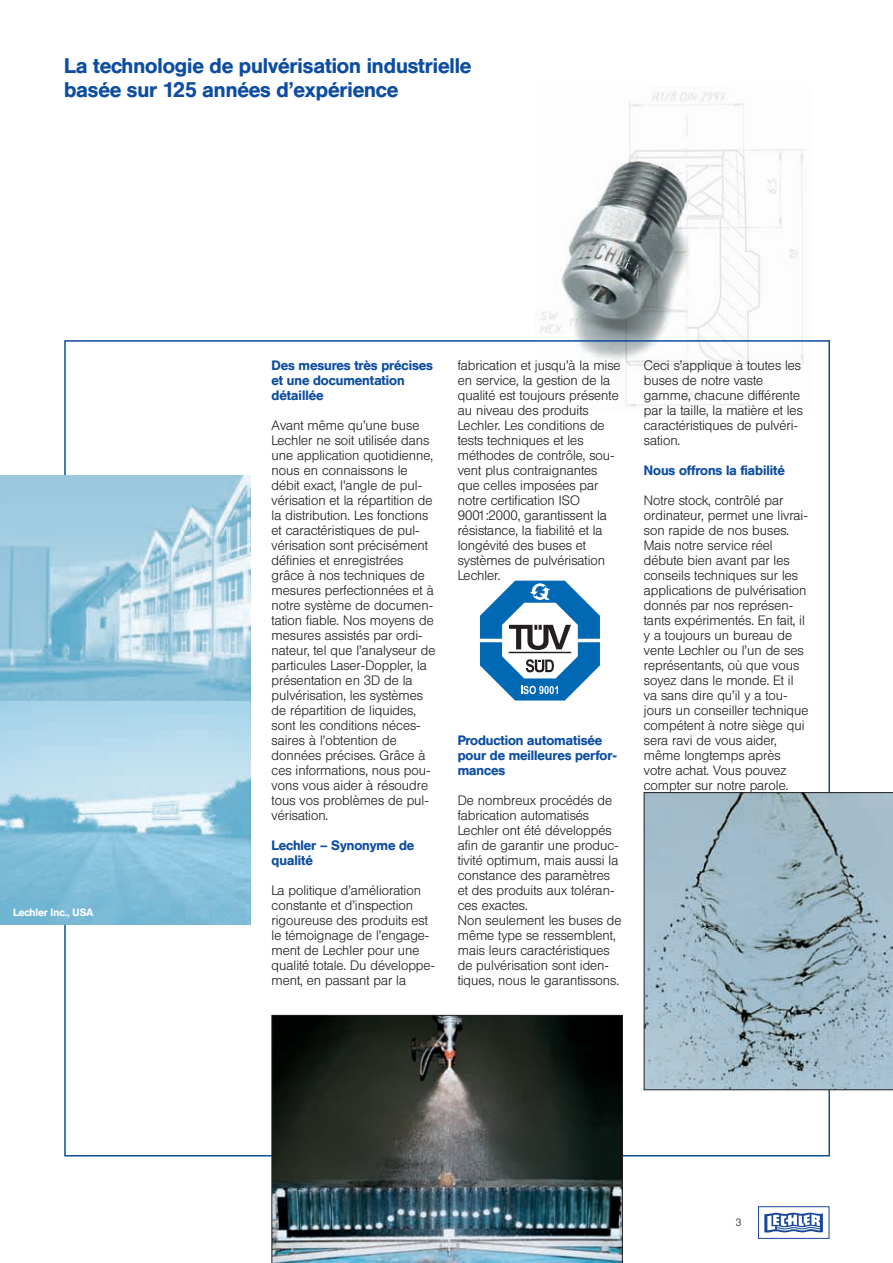
<style>
.page{position:relative;width:893px;height:1263px;background:#fff}
.page>*{position:absolute;margin:0;border:0;box-sizing:border-box;transform-origin:0 0}
.t1{font:500 21px/24px "Helvetica BQ";color:#0d4da1}
.t2{font:300 13.5px/15px "Helvetica BQ";color:#231f20}
.t3{font:500 13.5px/15px "Helvetica BQ";color:#0d4da1}
.t4{font:500 10.5px "Helvetica BQ";color:#fff}
.t5{font:300 10.5px "Helvetica BQ";color:#231f20}
</style>
<div class="page">
<img style="left:540px;top:91px;width:266px;height:316px">
<img style="left:0;top:700px;width:250px;height:225px">
<div style="left:758px;top:1206px;width:71px;height:33px;border:1px solid #18469d"></div>
<svg style="left:764px;top:1212px;width:58px;height:21px"></svg>
<svg style="left:0;top:475px;width:250px;height:225px;background:#a2ccdf"></svg>
<img style="left:271px;top:1015px;width:351px;height:248px">
<svg style="left:480px;top:581px;width:120px;height:120px"></svg>
<svg style="left:644px;top:792px;width:248px;height:298px;background:#9bb3c1"></svg>
<h1 class="t1" style="left:64px;top:55px;width:408px">La technologie de pulvérisation industrielle basée sur 125 années d’expérience</h1>
<p class="t4" style="left:13px;top:908px;width:82px">Lechler Inc., USA</p>
<p class="t3" style="left:271px;top:359px;width:163px">Des mesures très précises et une documentation détaillée</p>
<p class="t2" style="left:271px;top:419px;width:165px">Avant même qu’une buse<br>Lechler ne soit utilisée dans une application quotidienne, nous en connaissons le débit exact, l’angle de pul&shy;vérisation et la répartition de la distribution. Les fonctions et caractéristiques de pul&shy;vérisation sont précisément définies et enregistrées grâce à nos techniques de mesures perfectionnées et à notre système de documen&shy;tation fiable. Nos moyens de mesures assistés par ordi&shy;nateur, tel que l’analyseur de particules Laser-Doppler, la présentation en 3D de la pulvérisation, les systèmes de répartition de liquides, sont les conditions néces&shy;saires à l’obtention de données précises. Grâce à ces informations, nous pou&shy;vons vous aider à résoudre tous vos problèmes de pul&shy;vérisation.</p>
<p class="t3" style="left:271px;top:839px;width:144px">Lechler – Synonyme de qualité</p>
<p class="t2" style="left:271px;top:884px;width:165px">La politique d’amélioration constante et d’inspection rigoureuse des produits est le témoignage de l’engage&shy;ment de Lechler pour une qualité totale. Du développe&shy;ment, en passant par la</p>
<p class="t2" style="left:457px;top:359px;width:164px">fabrication et jusqu’à la mise en service, la gestion de la qualité est toujours présente au niveau des produits<br>Lechler. Les conditions de tests techniques et les méthodes de contrôle, sou&shy;vent plus contraignantes que celles imposées par notre certification ISO<br>9001:2000, garantissent la résistance, la fiabilité et la longévité des buses et systèmes de pulvérisation<br>Lechler.</p>
<p class="t3" style="left:457px;top:734px;width:161px">Production automatisée pour de meilleures perfor&shy;mances</p>
<p class="t2" style="left:457px;top:794px;width:165px">De nombreux procédés de fabrication automatisés<br>Lechler ont été développés afin de garantir une produc&shy;tivité optimum, mais aussi la constance des paramètres et des produits aux toléran&shy;ces exactes.<br>Non seulement les buses de même type se ressemblent, mais leurs caractéristiques de pulvérisation sont iden&shy;tiques, nous le garantissons.</p>
<p class="t2" style="left:644px;top:359px;width:160px">Ceci s’applique à toutes les buses de notre vaste gamme, chacune différente par la taille, la matière et les caractéristiques de pulvéri&shy;sation.</p>
<p class="t3" style="left:644px;top:464px;width:142px">Nous offrons la fiabilité</p>
<p class="t2" style="left:644px;top:494px;width:166px">Notre stock, contrôlé par ordinateur, permet une livrai&shy;son rapide de nos buses.<br>Mais notre service réel débute bien avant par les conseils techniques sur les applications de pulvérisation donnés par nos représen&shy;tants expérimentés. En fait, il y a toujours un bureau de vente Lechler ou l’un de ses représentants, où que vous soyez dans le monde. Et il va sans dire qu’il y a tou&shy;jours un conseiller technique compétent à notre siège qui sera ravi de vous aider, même longtemps après votre achat. Vous pouvez compter sur notre parole.</p>
<p class="t5" style="left:735px;top:1218px;width:7px">3</p>
</div>
